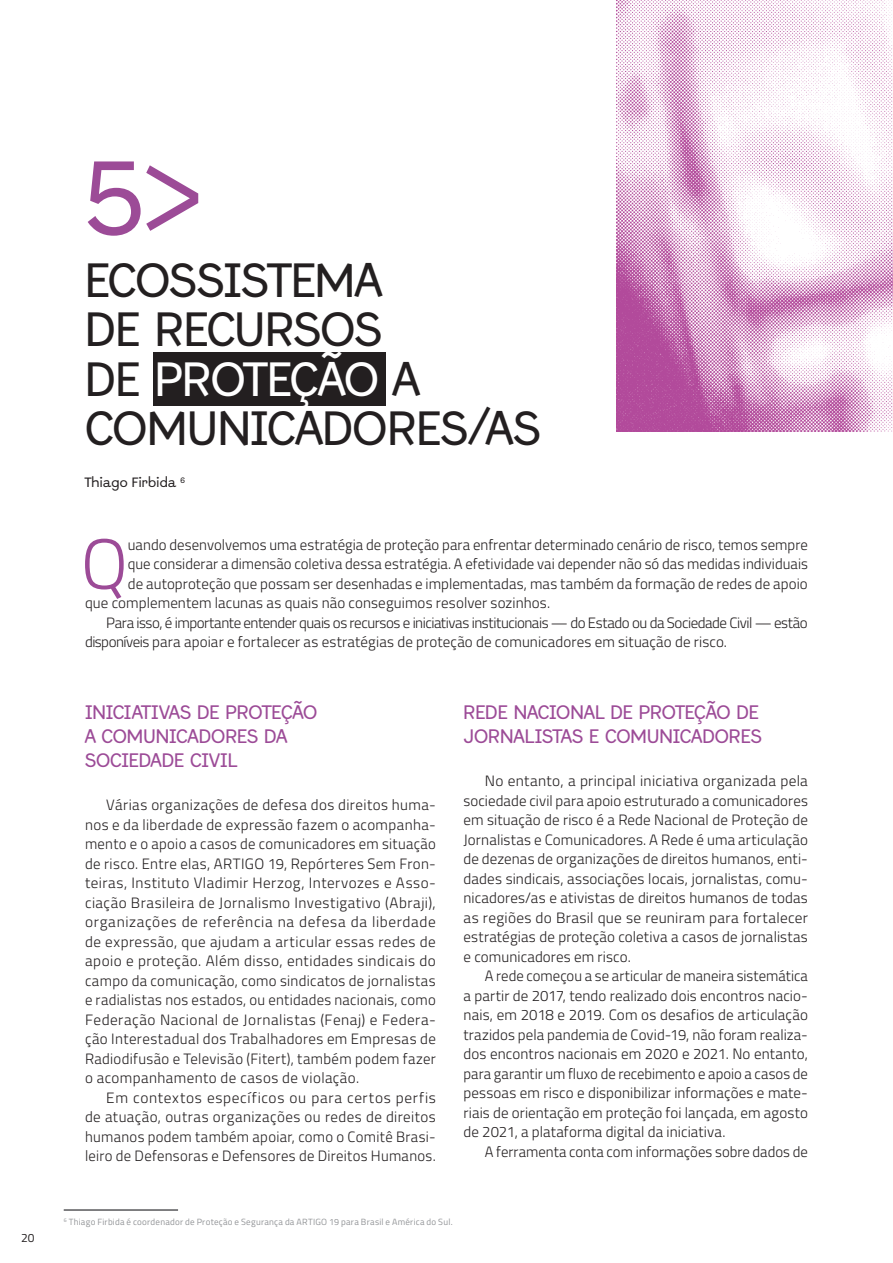
<style>
.page{position:relative;width:893px;height:1263px;background:#fff}
.page>*{position:absolute;margin:0;border:0;box-sizing:border-box;transform-origin:0 0}
.t1{font:105px "Abordage";color:#9c4b97}
.TEXTO_CORRIDO{font:300 71.1px "Titillium Web";color:#9c4b97}
.t2{font:48px/49.5px "Abordage";letter-spacing:-.005em;color:#231f20}
.SEÇÃO{font:19.5px/24px "Abordage";color:#9c4b97}
.TEXTO_CORRIDO-2{font:300 15px/19.5px "Titillium Web";letter-spacing:.005em;color:#231f20;text-align:justify}
.TEXTO_CORRIDO-3{font:300 15px/19.5px "Titillium Web";letter-spacing:-.02em;color:#231f20}
.t3{font:13.5px "Abordage";letter-spacing:.005em;color:#231f20}
.t4{font:12px "Titillium Web";color:#231f20}
.RODAPE{font:9px "Titillium Web";letter-spacing:.03em;color:#939598}
.s1{color:#fff}
</style>
<div class="page">
<div style="left:153px;top:352px;width:233px;height:53px;background:#231f20"></div>
<hr style="left:64px;top:1210px;width:114px;height:1px;background:#57585a">
<img style="left:617px;top:0;width:276px;height:431px">
<p class="t4" style="left:21px;top:1229px;width:15px">20</p>
<p class="t1" style="left:85px;top:132px;width:120px">5&gt;</p>
<p class="t2" style="left:85px;top:255px;width:457px">ECOSSISTEMA<br>DE RECURSOS<br>DE <span class="s1">PROTEÇÃO</span> A<br>COMUNICADORES/AS</p>
<p class="t3" style="left:85px;top:474px;width:101px">Thiago Firbida <sup>6</sup></p>
<p class="TEXTO_CORRIDO" style="left:81px;top:512px;width:49px">Q</p>
<p class="TEXTO_CORRIDO-2" style="left:128px;top:534px;width:681px">uando desenvolvemos uma estratégia de proteção para enfrentar determinado cenário de risco, temos sempre</p>
<p class="TEXTO_CORRIDO-2" style="left:128px;top:553px;width:682px">que considerar a dimensão coletiva dessa estratégia. A efetividade vai depender não só das medidas individuais</p>
<p class="TEXTO_CORRIDO-2" style="left:128px;top:573px;width:681px">de autoproteção que possam ser desenhadas e implementadas, mas também da formação de redes de apoio</p>
<p class="TEXTO_CORRIDO-2" style="left:85px;top:592px;width:467px">que complementem lacunas as quais não conseguimos resolver sozinhos.</p>
<p class="TEXTO_CORRIDO-3" style="left:85px;top:612px;width:724px;text-indent:21px">Para isso, é importante entender quais os recursos e iniciativas institucionais — do Estado ou da Sociedade Civil — estão disponíveis para apoiar e fortalecer as estratégias de proteção de comunicadores em situação de risco.</p>
<p class="SEÇÃO" style="left:85px;top:700px;width:234px">INICIATIVAS DE PROTEÇÃO</p>
<p class="SEÇÃO" style="left:85px;top:724px;width:203px">A COMUNICADORES DA<br>SOCIEDADE CIVIL</p>
<p class="TEXTO_CORRIDO-2" style="left:85px;top:794px;width:352px;text-indent:21px">Várias organizações de defesa dos direitos huma&shy;nos e da liberdade de expressão fazem o acompanha&shy;mento e o apoio a casos de comunicadores em situação de risco. Entre elas, ARTIGO 19, Repórteres Sem Fron&shy;teiras, Instituto Vladimir Herzog, Intervozes e Asso&shy;ciação Brasileira de Jornalismo Investigativo (Abraji), organizações de referência na defesa da liberdade de expressão, que ajudam a articular essas redes de apoio e proteção. Além disso, entidades sindicais do campo da comunicação, como sindicatos de jornalistas e radialistas nos estados, ou entidades nacionais, como Federação Nacional de Jornalistas (Fenaj) e Federa&shy;ção Interestadual dos Trabalhadores em Empresas de Radiodifusão e Televisão (Fitert), também podem fazer o acompanhamento de casos de violação.</p>
<p class="TEXTO_CORRIDO-2" style="left:85px;top:1087px;width:352px;text-indent:21px">Em contextos específicos ou para certos perfis de atuação, outras organizações ou redes de direitos humanos podem também apoiar, como o Comitê Brasi&shy;leiro de Defensoras e Defensores de Direitos Humanos.</p>
<p class="SEÇÃO" style="left:463px;top:700px;width:300px">REDE NACIONAL DE PROTEÇÃO DE<br>JORNALISTAS E COMUNICADORES</p>
<p class="TEXTO_CORRIDO-2" style="left:463px;top:770px;width:346px;text-indent:21px">No entanto, a principal iniciativa organizada pela sociedade civil para apoio estruturado a comunicadores em situação de risco é a Rede Nacional de Proteção de Jornalistas e Comunicadores. A Rede é uma articulação de dezenas de organizações de direitos humanos, enti&shy;dades sindicais, associações locais, jornalistas, comu&shy;nicadores/as e ativistas de direitos humanos de todas as regiões do Brasil que se reuniram para fortalecer estratégias de proteção coletiva a casos de jornalistas e comunicadores em risco.</p>
<p class="TEXTO_CORRIDO-2" style="left:463px;top:965px;width:346px;text-indent:21px">A rede começou a se articular de maneira sistemática a partir de 2017, tendo realizado dois encontros nacio&shy;nais, em 2018 e 2019. Com os desafios de articulação trazidos pela pandemia de Covid-19, não foram realiza&shy;dos encontros nacionais em 2020 e 2021. No entanto, para garantir um fluxo de recebimento e apoio a casos de pessoas em risco e disponibilizar informações e mate&shy;riais de orientação em proteção foi lançada, em agosto de 2021, a plataforma digital da iniciativa.</p>
<p class="TEXTO_CORRIDO-2" style="left:485px;top:1141px;width:325px">A ferramenta conta com informações sobre dados de</p>
<p class="RODAPE" style="left:64px;top:1215px;width:390px"><sup>6</sup> Thiago Firbida é coordenador de Proteção e Segurança da ARTIGO 19 para Brasil e América do Sul.</p>
</div>
